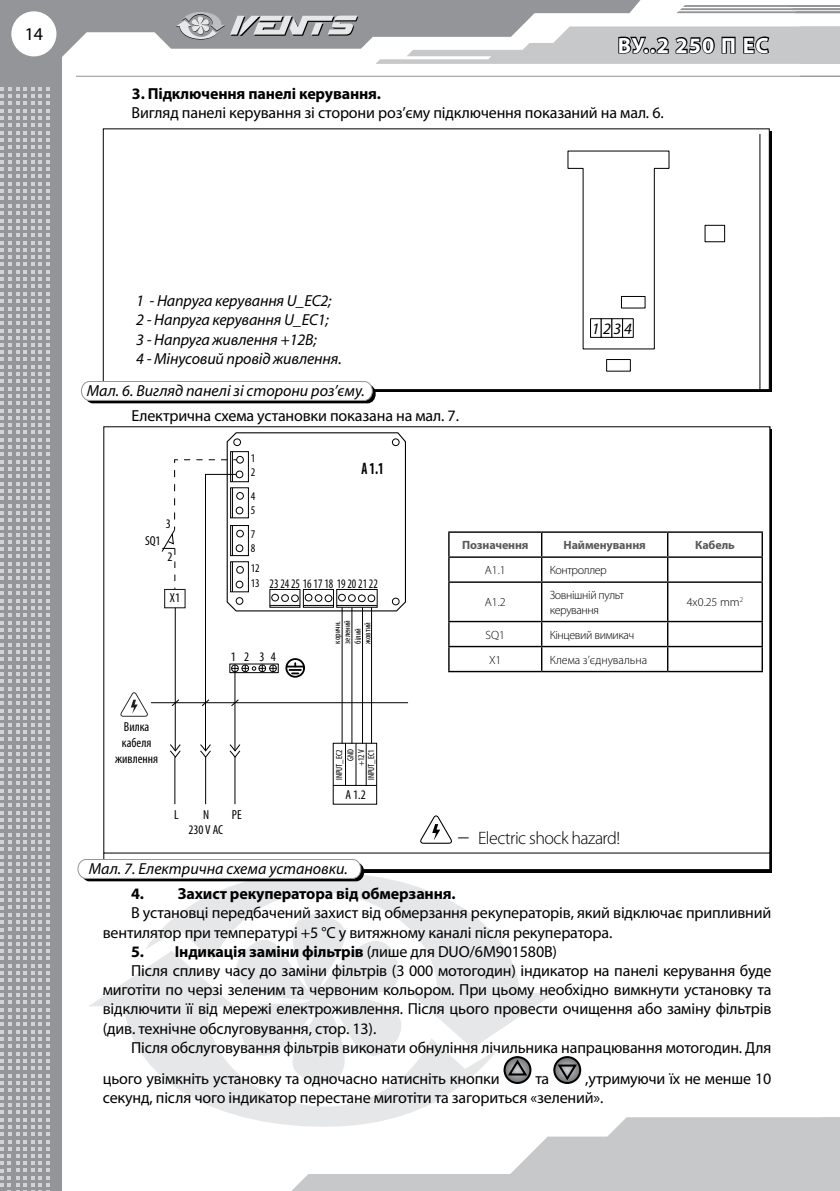
<style>
.page{position:relative;width:840px;height:1191px;background:#fff}
.page>*{position:absolute;margin:0;border:0;box-sizing:border-box;transform-origin:0 0}
.t1{font:700 22px "Myriad Pro";letter-spacing:.05em;color:#fff}
.t2{font:300 18px "Myriad Pro";letter-spacing:-.03em;color:#000}
.t3{font:18px "Myriad Pro";color:#000}
.t4{font:700 condensed 16.6px "Myriad Pro";color:#000;scale:.78 1}
.t5{font:16px/19.2px "Myriad Pro";letter-spacing:-.01em;color:#000}
.t6{font:italic 16px/19.2px "Myriad Pro";letter-spacing:-.01em;color:#000}
.t7{font:700 16px "Myriad Pro";letter-spacing:-.01em;color:#000}
.t8{font:italic 15.8px "Myriad Pro";color:#000}
.t9{font:condensed 13px/15.6px "Myriad Pro";color:#000;text-align:center}
.t10{font:condensed 13px "Myriad Pro";color:#000;scale:.89 1}
.t11{font:300 12px/14.4px "Myriad Pro";letter-spacing:-.03em;color:#000}
.t12{font:700 12px "Myriad Pro";letter-spacing:-.01em;color:#58595b}
.t13{font:300 12px "Myriad Pro";color:#000}
.t14{font:condensed 11.8px/14.2px "Myriad Pro";color:#000}
.t15{font:condensed 8.8px/10.4px "Myriad Pro";color:#000}
.s1{font-size:11.8px}
.s2{font-size:24px}
.s3{font-weight:400}
</style>
<div class="page">
<svg style="left:89px;top:969px;width:408px;height:155px"></svg>
<svg style="left:145px;top:872px;width:411px;height:176px;fill:#e6e7e8"></svg>
<div style="left:0;top:0;width:62px;height:1191px;background:#939598"></div>
<svg style="left:11px;top:0;width:648px;height:76px;fill:#939598"></svg>
<div style="left:11px;top:11px;width:45px;height:45px;background:#fff;border-radius:50%"></div>
<svg style="left:677px;top:5px;width:162px;height:8px"></svg>
<svg style="left:280px;top:1117px;width:559px;height:74px;fill:#c7c8ca"></svg>
<hr style="left:76px;top:76px;width:763px;height:1px;background:#939598">
<svg style="left:375px;top:26px;width:464px;height:39px"></svg>
<svg style="left:0;top:87px;width:50px;height:1104px"></svg>
<svg style="left:175px;top:12px;width:183px;height:28px;background:#a5a7a9"></svg>
<div style="left:103px;top:128px;width:666px;height:262px;background:#fff;border:1px solid #000"></div>
<svg style="left:81px;top:380px;width:294px;height:23px"></svg>
<svg style="left:505px;top:150px;width:254px;height:239px"></svg>
<svg style="left:567px;top:150px;width:102px;height:199px"></svg>
<div style="left:590px;top:318px;width:11px;height:20px;background:#fff;border:1px solid #000"></div>
<div style="left:600px;top:318px;width:12px;height:20px;background:#fff;border:1px solid #000"></div>
<div style="left:611px;top:318px;width:11px;height:20px;background:#fff;border:1px solid #000"></div>
<div style="left:622px;top:318px;width:11px;height:20px;background:#fff;border:1px solid #000"></div>
<div style="left:606px;top:359px;width:24px;height:12px;background:#fff;border:1px solid #000"></div>
<div style="left:704px;top:225px;width:20px;height:17px;background:#fff;border:1px solid #000"></div>
<div style="left:620px;top:296px;width:25px;height:12px;background:#fff;border:1px solid #000"></div>
<div style="left:103px;top:426px;width:666px;height:444px;background:#fff"></div>
<svg style="left:77px;top:858px;width:287px;height:23px"></svg>
<svg style="left:503px;top:1056px;width:28px;height:28px"></svg>
<svg style="left:553px;top:1056px;width:28px;height:28px"></svg>
<hr style="left:174px;top:757px;width:1px;height:47px;background:#000">
<hr style="left:205px;top:757px;width:1px;height:47px;background:#000">
<hr style="left:234px;top:757px;width:1px;height:47px;background:#000">
<hr style="left:151px;top:702px;width:257px;height:1px;background:#000">
<div style="left:333px;top:743px;width:44px;height:61px;border:1px solid #000"></div>
<hr style="left:333px;top:785px;width:43px;height:1px;background:#000">
<hr style="left:345px;top:743px;width:1px;height:42px;background:#000">
<hr style="left:355px;top:743px;width:1px;height:42px;background:#000">
<hr style="left:365px;top:743px;width:1px;height:42px;background:#000">
<svg style="left:120px;top:692px;width:28px;height:24px"></svg>
<svg style="left:161px;top:432px;width:245px;height:326px"></svg>
<svg style="left:420px;top:815px;width:32px;height:28px"></svg>
<hr style="left:448px;top:531px;width:93px;height:2px;background:#000">
<hr style="left:541px;top:531px;width:126px;height:2px;background:#000">
<hr style="left:540px;top:533px;width:2px;height:23px;background:#000">
<hr style="left:667px;top:531px;width:95px;height:2px;background:#000">
<hr style="left:666px;top:533px;width:2px;height:23px;background:#000">
<hr style="left:448px;top:556px;width:93px;height:2px;background:#000">
<svg style="left:448px;top:533px;width:1px;height:48px"></svg>
<hr style="left:541px;top:556px;width:126px;height:2px;background:#000">
<hr style="left:540px;top:558px;width:2px;height:23px;background:#000">
<hr style="left:667px;top:556px;width:95px;height:2px;background:#000">
<hr style="left:666px;top:558px;width:2px;height:23px;background:#000">
<svg style="left:761px;top:533px;width:1px;height:48px"></svg>
<hr style="left:448px;top:581px;width:93px;height:2px;background:#000">
<hr style="left:448px;top:583px;width:1px;height:38px;background:#000">
<hr style="left:541px;top:581px;width:126px;height:2px;background:#000">
<hr style="left:540px;top:583px;width:2px;height:38px;background:#000">
<hr style="left:667px;top:581px;width:95px;height:2px;background:#000">
<hr style="left:666px;top:583px;width:2px;height:38px;background:#000">
<hr style="left:761px;top:583px;width:1px;height:38px;background:#000">
<hr style="left:448px;top:621px;width:93px;height:1px;background:#000">
<hr style="left:541px;top:621px;width:126px;height:1px;background:#000">
<hr style="left:540px;top:622px;width:2px;height:24px;background:#000">
<hr style="left:667px;top:621px;width:95px;height:1px;background:#000">
<hr style="left:666px;top:622px;width:2px;height:24px;background:#000">
<hr style="left:448px;top:646px;width:93px;height:1px;background:#000">
<svg style="left:448px;top:622px;width:1px;height:49px"></svg>
<hr style="left:541px;top:646px;width:126px;height:1px;background:#000">
<hr style="left:540px;top:647px;width:2px;height:24px;background:#000">
<hr style="left:667px;top:646px;width:95px;height:1px;background:#000">
<hr style="left:666px;top:647px;width:2px;height:24px;background:#000">
<svg style="left:761px;top:622px;width:1px;height:49px"></svg>
<hr style="left:448px;top:671px;width:93px;height:1px;background:#000">
<hr style="left:541px;top:671px;width:126px;height:1px;background:#000">
<hr style="left:667px;top:671px;width:95px;height:1px;background:#000">
<p class="t3" style="left:25px;top:23px;width:20px">14</p>
<p class="t7" style="left:132px;top:83px;width:250px">3. Підключення панелі керування.</p>
<h1 class="t1" style="left:617px;top:31px;width:152px">ВУ..2 250 П ЕС</h1>
<p class="t5" style="left:131px;top:103px;width:533px">Вигляд панелі керування зі сторони роз’єму підключення показаний на мал. 6.</p>
<p class="t6" style="left:136px;top:291px;width:207px">1 - Напруга керування U_EC2;<br>2 - Напруга керування U_EC1;<br>3 - Напруга живлення +12В;<br>4 - Мінусовий провід живлення.</p>
<p class="t6" style="left:87px;top:381px;width:279px">Мал. 6. Вигляд панелі зі сторони роз’єму.</p>
<p class="t5" style="left:131px;top:406px;width:329px">Електрична схема установки показана на мал. 7.</p>
<p class="t8" style="left:591px;top:319px;width:41px">1234</p>
<p class="t9" style="left:166px;top:516px;width:7px">3</p>
<p class="t9" style="left:145px;top:533px;width:17px">SQ1</p>
<p class="t9" style="left:167px;top:549px;width:7px">2</p>
<p class="t9" style="left:170px;top:590px;width:12px">X1</p>
<p class="t9" style="left:115px;top:719px;width:44px">Вилка кабеля живлення</p>
<p class="t14" style="left:250px;top:451px;width:6px">1<br>2</p>
<p class="t14" style="left:250px;top:488px;width:6px">4<br>5</p>
<p class="t14" style="left:250px;top:527px;width:6px">7<br>8</p>
<p class="t14" style="left:250px;top:561px;width:11px">12</p>
<p class="t10" style="left:250px;top:576px;width:144px"><span class="s1">13</span> 23 24 25 16 17 18 19 20 21 22</p>
<p class="t4" style="left:361px;top:458px;width:30px">A 1.1</p>
<p class="t9" style="left:231px;top:648px;width:46px">1 2 3 4</p>
<p class="t15" style="left:332px;top:643px;width:25px;rotate:-90deg">коричн. зелений бiлий</p>
<p class="t15" style="left:362px;top:643px;width:23px;rotate:-90deg">жовтий</p>
<p class="t15" style="left:345px;top:766px;width:18px;text-align:center;rotate:-90deg">GND +12 V</p>
<p class="t9" style="left:345px;top:787px;width:22px">A 1.2</p>
<p class="t15" style="left:334px;top:780px;width:32px;rotate:-90deg">INPUT_EC2</p>
<p class="t15" style="left:365px;top:780px;width:32px;rotate:-90deg">INPUT_EC1</p>
<p class="t9" style="left:174px;top:806px;width:6px">L</p>
<p class="t9" style="left:203px;top:806px;width:8px">N</p>
<p class="t9" style="left:232px;top:806px;width:11px">PE</p>
<p class="t9" style="left:188px;top:822px;width:36px">230 V AC</p>
<p class="t6" style="left:89px;top:858px;width:260px">Мал. 7. Електрична схема установки.</p>
<p class="t12" style="left:462px;top:537px;width:68px">Позначення</p>
<p class="t12" style="left:563px;top:537px;width:84px">Найменування</p>
<p class="t12" style="left:694px;top:537px;width:41px">Кабель</p>
<p class="t11" style="left:484px;top:563px;width:22px">A1.1</p>
<p class="t11" style="left:549px;top:563px;width:59px">Контроллер</p>
<p class="t11" style="left:484px;top:595px;width:22px">A1.2</p>
<p class="t11" style="left:549px;top:588px;width:76px">Зовнішній пульт керування</p>
<p class="t11" style="left:686px;top:595px;width:58px">4x0.25 mm<sup>2</sup></p>
<p class="t11" style="left:485px;top:627px;width:21px">SQ1</p>
<p class="t11" style="left:549px;top:627px;width:86px">Кінцевий вимикач</p>
<p class="t11" style="left:489px;top:652px;width:14px">X1</p>
<p class="t13" style="left:549px;top:653px;width:99px">Клема з’єднувальна</p>
<p class="t2" style="left:457px;top:828px;width:164px"><span class="s2">–</span> Electric shock hazard!</p>
<p class="t7" style="left:131px;top:883px;width:326px">4. Захист рекуператора від обмерзання.</p>
<p class="t5" style="left:103px;top:903px;width:669px;text-indent:28px">В установці передбачений захист від обмерзання рекуператорів, який відключає припливний вентилятор при температурі +5 °С у витяжному каналі після рекуператора.</p>
<p class="t7" style="left:131px;top:941px;width:427px">5. Індикація заміни фільтрів <span class="s3">(лише для DUO/6М901580В)</span></p>
<p class="t5" style="left:131px;top:960px;width:641px">Після спливу часу до заміни фільтрів (3 000 мотогодин) індикатор на панелі керування буде</p>
<p class="t5" style="left:103px;top:980px;width:669px">миготіти по черзі зеленим та червоним кольором. При цьому необхідно вимкнути установку та</p>
<p class="t5" style="left:103px;top:999px;width:669px">відключити її від мережі електроживлення. Після цього провести очищення або заміну фільтрів</p>
<p class="t5" style="left:103px;top:1018px;width:275px">(див. технічне обслуговування, стор. 13).</p>
<p class="t5" style="left:131px;top:1037px;width:641px">Після обслуговування фільтрів виконати обнуління лічильника напрацювання мотогодин. Для</p>
<p class="t5" style="left:103px;top:1068px;width:398px">цього увімкніть установку та одночасно натисніть кнопки</p>
<p class="t5" style="left:535px;top:1068px;width:15px">та</p>
<p class="t5" style="left:103px;top:1068px;width:669px;text-indent:482px">,утримуючи їх не менше 10 секунд, після чого індикатор перестане миготіти та загориться «зелений».</p>
</div>
